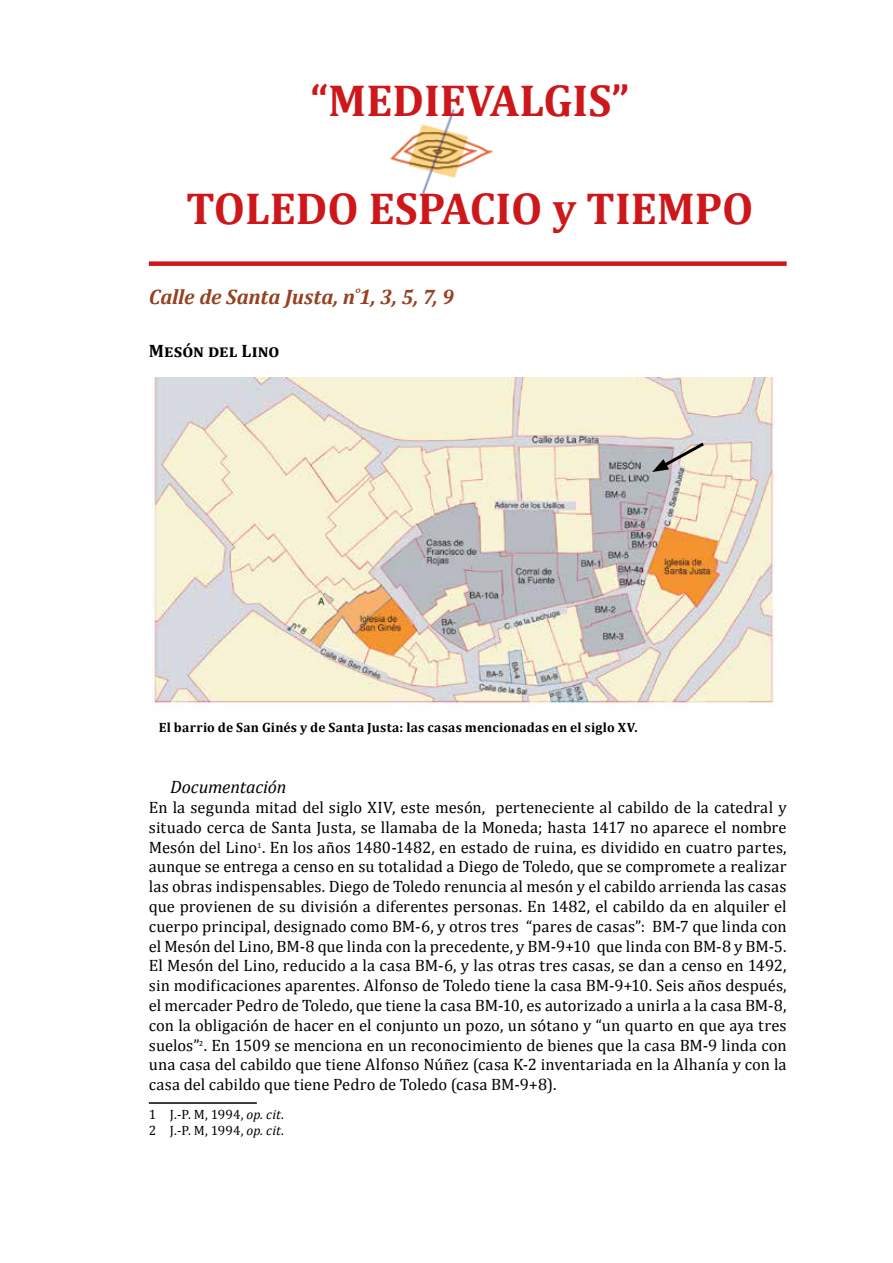
<style>
.page{position:relative;width:893px;height:1263px;background:#fff}
.page>*{position:absolute;margin:0;border:0;box-sizing:border-box;transform-origin:0 0}
.t1{font:700 45px "Cambria";color:#cd171a}
.t2{font:italic 700 21px "Cambria";letter-spacing:-.01em;color:#954122}
.t3{font:italic 18px "Cambria";letter-spacing:-.01em;color:#000}
.t4{font:700 18px "Cambria";letter-spacing:.01em;color:#000}
.t5{font:16.5px/19.8px "Cambria";letter-spacing:.005em;color:#000;text-align:justify}
.t6{font:700 13.5px "Cambria";letter-spacing:.02em;color:#000}
.t7{font:13.5px/16.2px "Cambria";letter-spacing:.015em;color:#000}
.s1{font-style:italic}
</style>
<div class="page">
<img style="left:390px;top:109px;width:103px;height:86px">
<hr style="left:149px;top:1102px;width:108px;height:2px;background:#000">
<div style="left:149px;top:261px;width:638px;height:5px;background:#cd171a"></div>
<img style="left:152px;top:377px;width:622px;height:328px">
<svg style="left:652px;top:440px;width:55px;height:32px;background:#bebab4"></svg>
<h1 class="t1" style="left:310px;top:69px;width:320px">“MEDIEVALGIS”</h1>
<h1 class="t1" style="left:186px;top:177px;width:569px">TOLEDO ESPACIO y TIEMPO</h1>
<p class="t2" style="left:149px;top:282px;width:307px">Calle de Santa Justa, n˚1, 3, 5, 7, 9</p>
<p class="t4" style="left:149px;top:338px;width:132px">Mesón del Lino</p>
<p class="t6" style="left:159px;top:718px;width:480px">El barrio de San Ginés y de Santa Justa: las casas mencionadas en el siglo XV.</p>
<p class="t3" style="left:170px;top:774px;width:118px">Documentación</p>
<p class="t5" style="left:149px;top:797px;width:639px">En la segunda mitad del siglo XIV, este mesón, perteneciente al cabildo de la catedral y situado cerca de Santa Justa, se llamaba de la Moneda; hasta 1417 no aparece el nombre Mesón del Lino<sup>1</sup>. En los años 1480-1482, en estado de ruina, es dividido en cuatro partes, aunque se entrega a censo en su totalidad a Diego de Toledo, que se compromete a realizar las obras indispensables. Diego de Toledo renuncia al mesón y el cabildo arrienda las casas que provienen de su división a diferentes personas. En 1482, el cabildo da en alquiler el cuerpo principal, designado como BM-6, y otros tres “pares de casas”: BM-7 que linda con el Mesón del Lino, BM-8 que linda con la precedente, y BM-9+10 que linda con BM-8 y BM-5.<br>El Mesón del Lino, reducido a la casa BM-6, y las otras tres casas, se dan a censo en 1492, sin modificaciones aparentes. Alfonso de Toledo tiene la casa BM-9+10. Seis años después, el mercader Pedro de Toledo, que tiene la casa BM-10, es autorizado a unirla a la casa BM-8, con la obligación de hacer en el conjunto un pozo, un sótano y “un quarto en que aya tres suelos”<sup>2</sup>. En 1509 se menciona en un reconocimiento de bienes que la casa BM-9 linda con una casa del cabildo que tiene Alfonso Núñez (casa K-2 inventariada en la Alhanía y con la casa del cabildo que tiene Pedro de Toledo (casa BM-9+8).</p>
<p class="t7" style="left:149px;top:1106px;width:137px">1 J.-P. M, 1994, <span class="s1">op. cit</span>.<br>2 J.-P. M, 1994, <span class="s1">op. cit</span>.</p>
</div>
